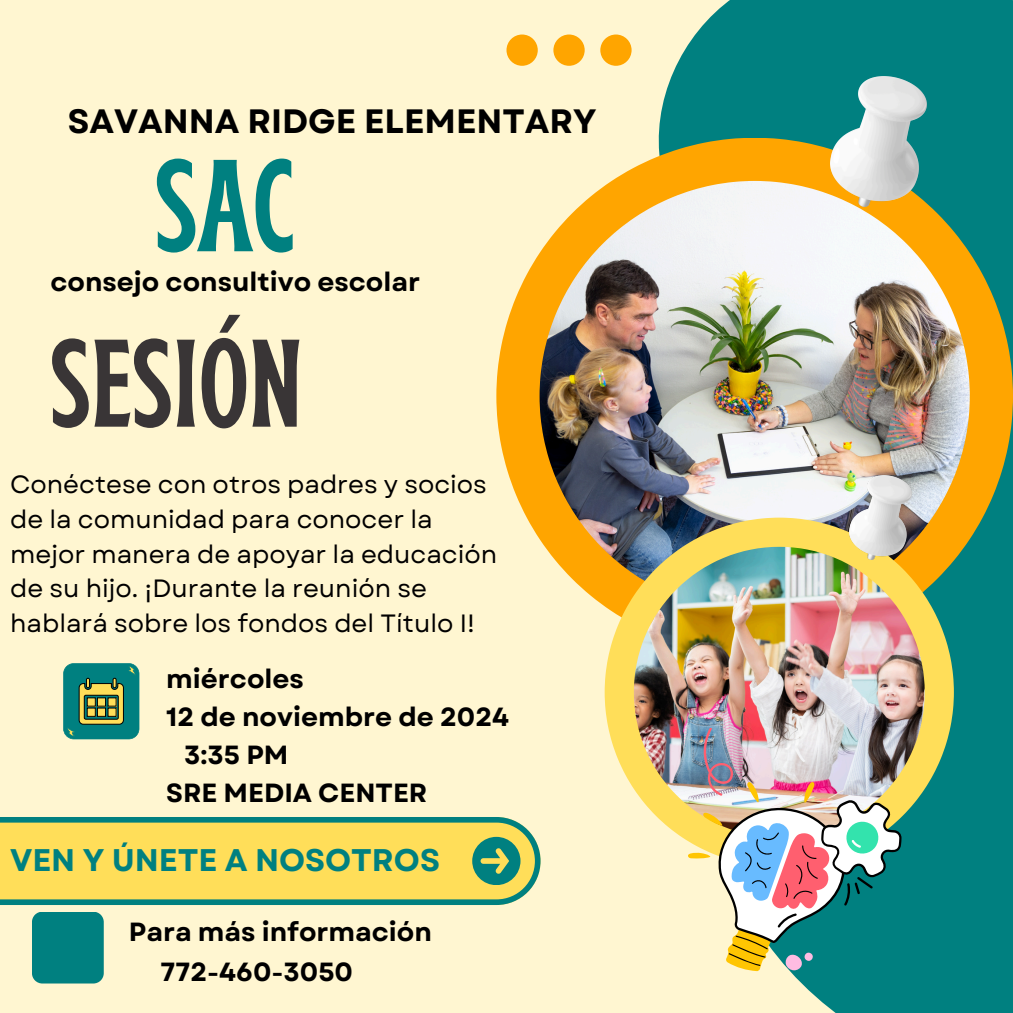
<style>
.page{position:relative;width:1013px;height:1013px;background:#fff}
.page>*{position:absolute;margin:0;border:0;box-sizing:border-box;transform-origin:0 0}
.t1{font:700 condensed 130.5px "Brice";color:#008080}
.t2{font:700 condensed 124.25px "Brice";color:#393536}
.t3{font:700 33.75px "Garet";color:#000}
.t4{font:700 31.25px "Garet";color:#008080}
.t5{font:700 26.25px "Garet";color:#000}
.t6{font:25px/34.8px "Garet";color:#000}
</style>
<div class="page">
<div style="left:0;top:0;width:1012px;height:1012px;background:#fff6d1"></div>
<svg style="left:658px;top:0;width:354px;height:1012px;fill:#008080"></svg>
<svg style="left:506px;top:35px;width:125px;height:30px"></svg>
<svg style="left:496px;top:138px;width:516px;height:516px"></svg>
<img style="left:539px;top:181px;width:430px;height:429px">
<img style="left:830px;top:77px;width:96px;height:129px">
<svg style="left:604px;top:517px;width:349px;height:349px"></svg>
<img style="left:634px;top:547px;width:290px;height:290px">
<img style="left:849px;top:475px;width:62px;height:85px">
<img style="left:685px;top:726px;width:228px;height:250px">
<svg style="left:63px;top:663px;width:76px;height:76px"></svg>
<div style="left:87px;top:698px;width:8px;height:8px;background:#ffde59"></div>
<div style="left:87px;top:697px;width:9px;height:9px;border:1px solid #000"></div>
<div style="left:97px;top:698px;width:8px;height:8px;background:#ffde59"></div>
<div style="left:97px;top:697px;width:9px;height:9px;border:1px solid #000"></div>
<div style="left:87px;top:708px;width:8px;height:8px;background:#ffde59"></div>
<div style="left:87px;top:707px;width:9px;height:9px;border:1px solid #000"></div>
<div style="left:97px;top:708px;width:8px;height:8px;background:#ffde59"></div>
<div style="left:97px;top:707px;width:9px;height:9px;border:1px solid #000"></div>
<div style="left:108px;top:698px;width:8px;height:8px;background:#ffde59"></div>
<div style="left:108px;top:697px;width:8px;height:9px;border:1px solid #000"></div>
<div style="left:108px;top:708px;width:8px;height:8px;background:#ffde59"></div>
<svg style="left:0;top:817px;width:540px;height:88px"></svg>
<svg style="left:472px;top:836px;width:48px;height:48px"></svg>
<div style="left:32px;top:912px;width:72px;height:71px;background:#008080"></div>
<p class="t3" style="left:68px;top:96px;width:530px">SAVANNA RIDGE ELEMENTARY</p>
<p class="t1" style="left:155px;top:153px;width:141px">SAC</p>
<h1 class="t5" style="left:50px;top:262px;width:371px">consejo consultivo escolar</h1>
<h4 class="t2" style="left:50px;top:333px;width:254px">SESIÓN</h4>
<h1 class="t6" style="left:10px;top:467px;width:488px">Conéctese con otros padres y socios de la comunidad para conocer la mejor manera de apoyar la educación de su hijo. ¡Durante la reunión se hablará sobre los fondos del Título I!</h1>
<p class="t5" style="left:166px;top:659px;width:139px">miércoles</p>
<p class="t5" style="left:166px;top:697px;width:344px">12 de noviembre de 2024</p>
<p class="t5" style="left:184px;top:735px;width:106px">3:35 PM</p>
<h4 class="t5" style="left:166px;top:773px;width:263px">SRE MEDIA CENTER</h4>
<h4 class="t4" style="left:10px;top:837px;width:431px">VEN Y ÚNETE A NOSOTROS</h4>
<p class="t5" style="left:129px;top:912px;width:304px">Para más información</p>
<h3 class="t5" style="left:161px;top:953px;width:194px">772-460-3050</h3>
</div>
